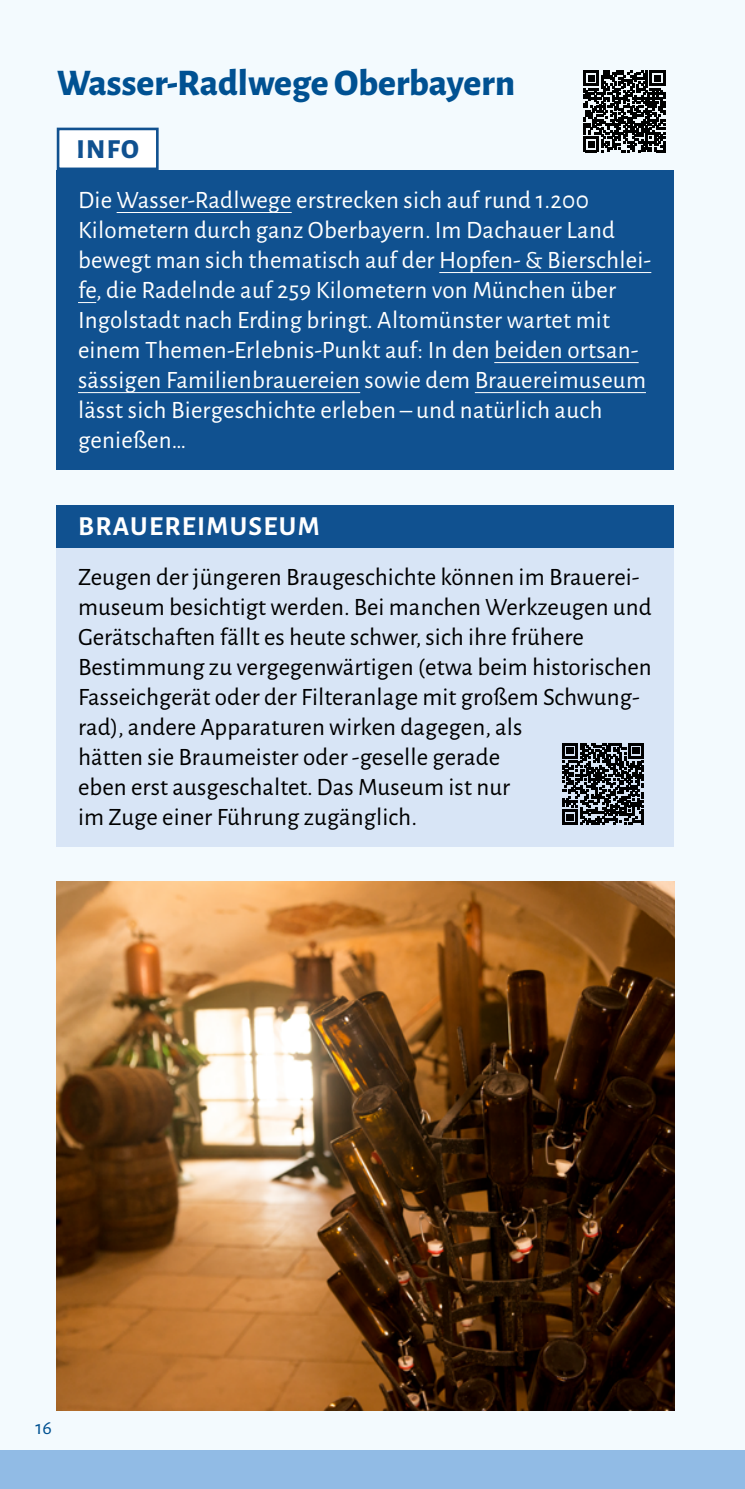
<style>
.page{position:relative;width:745px;height:1489px;background:#fff}
.page>*{position:absolute;margin:0;border:0;box-sizing:border-box;transform-origin:0 0}
.t1{font:800 37.5px "Alegreya Sans";color:#005192}
.t2{font:700 27.5px "Alegreya Sans";letter-spacing:.045em;color:#fff}
.t3{font:800 27.5px "Alegreya Sans";color:#105190}
.t4{font:25px/30px "Alegreya Sans";letter-spacing:.005em;color:#000}
.t5{font:25px/30px "Alegreya Sans";letter-spacing:.01em;color:#fff}
.t6{font:20px "Alegreya Sans";color:#005192}
</style>
<div class="page">
<div style="left:0;top:0;width:744px;height:1488px;background:#f3fafe"></div>
<div style="left:0;top:1449px;width:744px;height:39px;background:#91bbe5"></div>
<div style="left:57px;top:170px;width:616px;height:299px;background:#105190"></div>
<hr style="left:116px;top:212px;width:175px;height:1px;background:#fff">
<hr style="left:439px;top:272px;width:212px;height:1px;background:#fff">
<svg style="left:78px;top:302px;width:18px;height:1px"></svg>
<hr style="left:494px;top:362px;width:144px;height:1px;background:#fff">
<hr style="left:78px;top:392px;width:282px;height:1px;background:#fff">
<hr style="left:474px;top:392px;width:171px;height:1px;background:#fff">
<div style="left:58px;top:129px;width:99px;height:40px;background:#fff"></div>
<div style="left:57px;top:128px;width:101px;height:42px;border:3px solid #105190"></div>
<svg style="left:583px;top:70px;width:81px;height:82px"></svg>
<img style="left:57px;top:881px;width:616px;height:529px">
<div style="left:57px;top:547px;width:616px;height:299px;background:#d8e5f6"></div>
<div style="left:57px;top:504px;width:616px;height:43px;background:#105190"></div>
<svg style="left:562px;top:743px;width:81px;height:81px"></svg>
<h1 class="t1" style="left:57px;top:55px;width:459px">Wasser-Radlwege Oberbayern</h1>
<p class="t3" style="left:76px;top:128px;width:64px">INFO</p>
<p class="t5" style="left:78px;top:184px;width:574px">Die Wasser-Radlwege erstrecken sich auf rund 1.200<br>Kilometern durch ganz Oberbayern. Im Dachauer Land bewegt man sich thematisch auf der Hopfen- &amp; Bierschlei&shy;fe, die Radelnde auf 259 Kilometern von München über Ingolstadt nach Erding bringt. Altomünster wartet mit einem Themen-Erlebnis-Punkt auf: In den beiden ortsan&shy;sässigen Familienbrauereien sowie dem Brauereimuseum lässt sich Biergeschichte erleben – und natürlich auch genießen…</p>
<p class="t2" style="left:78px;top:506px;width:243px">BRAUEREIMUSEUM</p>
<p class="t4" style="left:78px;top:561px;width:575px">Zeugen der jüngeren Braugeschichte können im Brauerei&shy;museum besichtigt werden. Bei manchen Werkzeugen und Gerätschaften fällt es heute schwer, sich ihre frühere Bestimmung zu vergegenwärtigen (etwa beim historischen Fasseichgerät oder der Filteranlage mit großem Schwung&shy;rad), andere Apparaturen wirken dagegen, als<br>hätten sie Braumeister oder -geselle gerade<br>eben erst ausgeschaltet. Das Museum ist nur<br>im Zuge einer Führung zugänglich.</p>
<p class="t6" style="left:35px;top:1413px;width:18px">16</p>
</div>
